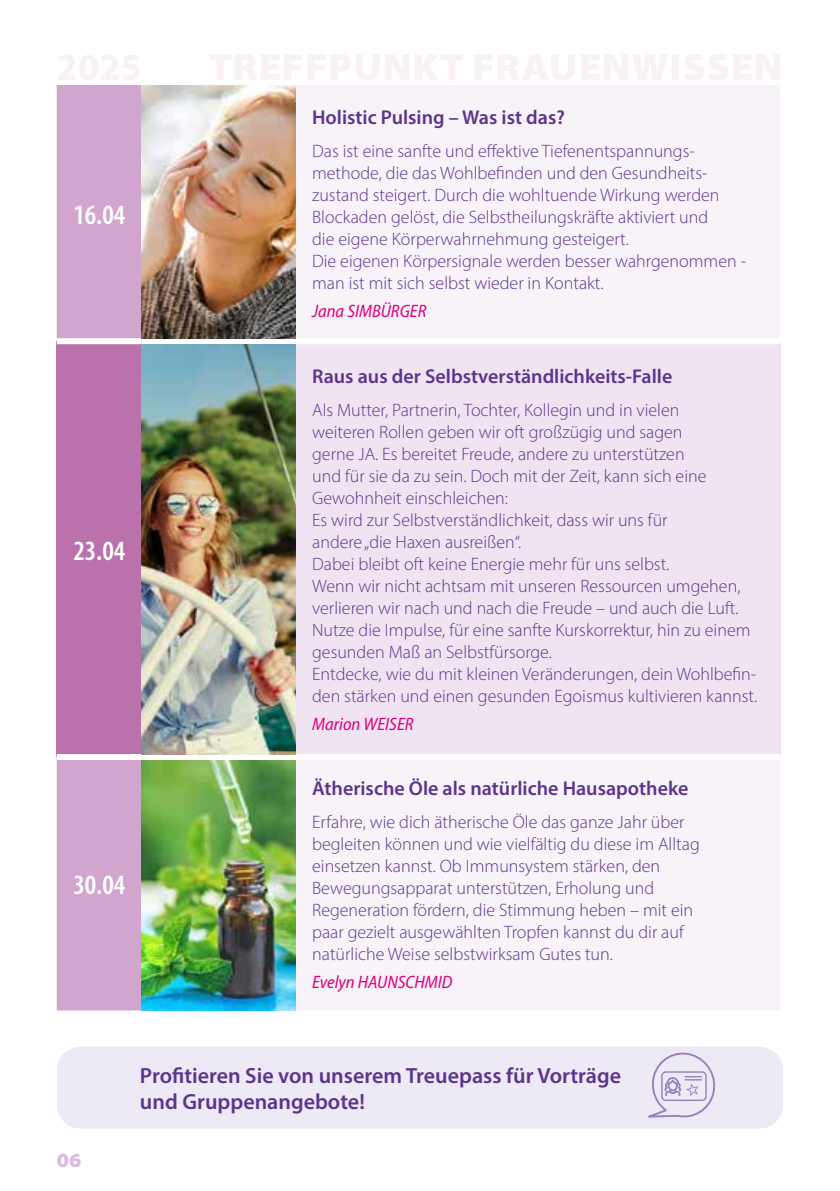
<style>
.page{position:relative;width:840px;height:1191px;background:#fff}
.page>*{position:absolute;margin:0;border:0;box-sizing:border-box;transform-origin:0 0}
.t1{font:600 condensed 28px "Myriad Pro";color:#fff}
.t2{font:600 22px/26px "Myriad Pro";color:#5b358c}
.t3{font:600 20px "Myriad Pro";color:#5b358c}
.t4{font:900 semi-expanded 20px "Myriad Pro";color:#dbbbda}
.t5{font:300 18px/22px "Myriad Pro";color:#5b358c}
.t6{font:italic semi-condensed 18px "Myriad Pro";color:#de007c}
</style>
<div class="page">
<div style="left:57px;top:85px;width:85px;height:925px;background:#d1a5cd"></div>
<div style="left:295px;top:85px;width:484px;height:925px;background:#f8f2f9"></div>
<div style="left:57px;top:341px;width:85px;height:416px;background:#bb71ac"></div>
<div style="left:295px;top:341px;width:484px;height:416px;background:#f0e4f2"></div>
<div style="left:57px;top:338px;width:85px;height:6px;background:#fff"></div>
<div style="left:57px;top:754px;width:85px;height:6px;background:#fff"></div>
<div style="left:295px;top:754px;width:484px;height:6px;background:#fff"></div>
<div style="left:295px;top:338px;width:484px;height:6px;background:#fff"></div>
<img style="left:142px;top:85px;width:153px;height:253px">
<img style="left:142px;top:344px;width:153px;height:410px">
<img style="left:142px;top:760px;width:153px;height:250px">
<div style="left:57px;top:1046px;width:725px;height:82px;background:#ede9f5;border-radius:24px"></div>
<svg style="left:637px;top:1046px;width:86px;height:83px"></svg>
<h1 class="t1" style="left:73px;top:197px;width:53px">16.04</h1>
<h1 class="t1" style="left:73px;top:533px;width:53px">23.04</h1>
<h1 class="t1" style="left:73px;top:867px;width:53px">30.04</h1>
<p class="t3" style="left:312px;top:105px;width:254px">Holistic Pulsing – Was ist das?</p>
<p class="t5" style="left:312px;top:140px;width:435px">Das ist eine sanfte und effektive Tiefenentspannungs&shy;methode, die das Wohlbefinden und den Gesundheits&shy;zustand steigert. Durch die wohltuende Wirkung werden Blockaden gelöst, die Selbstheilungskräfte aktiviert und<br>die eigene Körperwahrnehmung gesteigert.<br>Die eigenen Körpersignale werden besser wahrgenommen - man ist mit sich selbst wieder in Kontakt.</p>
<p class="t6" style="left:312px;top:300px;width:116px">Jana SIMBÜRGER</p>
<p class="t3" style="left:312px;top:363px;width:361px">Raus aus der Selbstverständlichkeits-Falle</p>
<p class="t5" style="left:312px;top:399px;width:446px">Als Mutter, Partnerin, Tochter, Kollegin und in vielen<br>weiteren Rollen geben wir oft großzügig und sagen<br>gerne JA. Es bereitet Freude, andere zu unterstützen<br>und für sie da zu sein. Doch mit der Zeit, kann sich eine Gewohnheit einschleichen:<br>Es wird zur Selbstverständlichkeit, dass wir uns für<br>andere „die Haxen ausreißen“.<br>Dabei bleibt oft keine Energie mehr für uns selbst.<br>Wenn wir nicht achtsam mit unseren Ressourcen umgehen, verlieren wir nach und nach die Freude – und auch die Luft.<br>Nutze die Impulse, für eine sanfte Kurskorrektur, hin zu einem gesunden Maß an Selbstfürsorge.<br>Entdecke, wie du mit kleinen Veränderungen, dein Wohlbefin&shy;den stärken und einen gesunden Egoismus kultivieren kannst.</p>
<p class="t6" style="left:312px;top:713px;width:103px">Marion WEISER</p>
<p class="t3" style="left:312px;top:775px;width:377px">Ätherische Öle als natürliche Hausapotheke</p>
<p class="t5" style="left:312px;top:811px;width:389px">Erfahre, wie dich ätherische Öle das ganze Jahr über begleiten können und wie vielfältig du diese im Alltag einsetzen kannst. Ob Immunsystem stärken, den Bewegungsapparat unterstützen, Erholung und Regeneration fördern, die Stimmung heben – mit ein paar gezielt ausgewählten Tropfen kannst du dir auf natürliche Weise selbstwirksam Gutes tun.</p>
<p class="t6" style="left:312px;top:970px;width:142px">Evelyn HAUNSCHMID</p>
<p class="t4" style="left:57px;top:1147px;width:26px">06</p>
<p class="t2" style="left:140px;top:1061px;width:482px">Profitieren Sie von unserem Treuepass für Vorträge und Gruppenangebote!</p>
</div>
